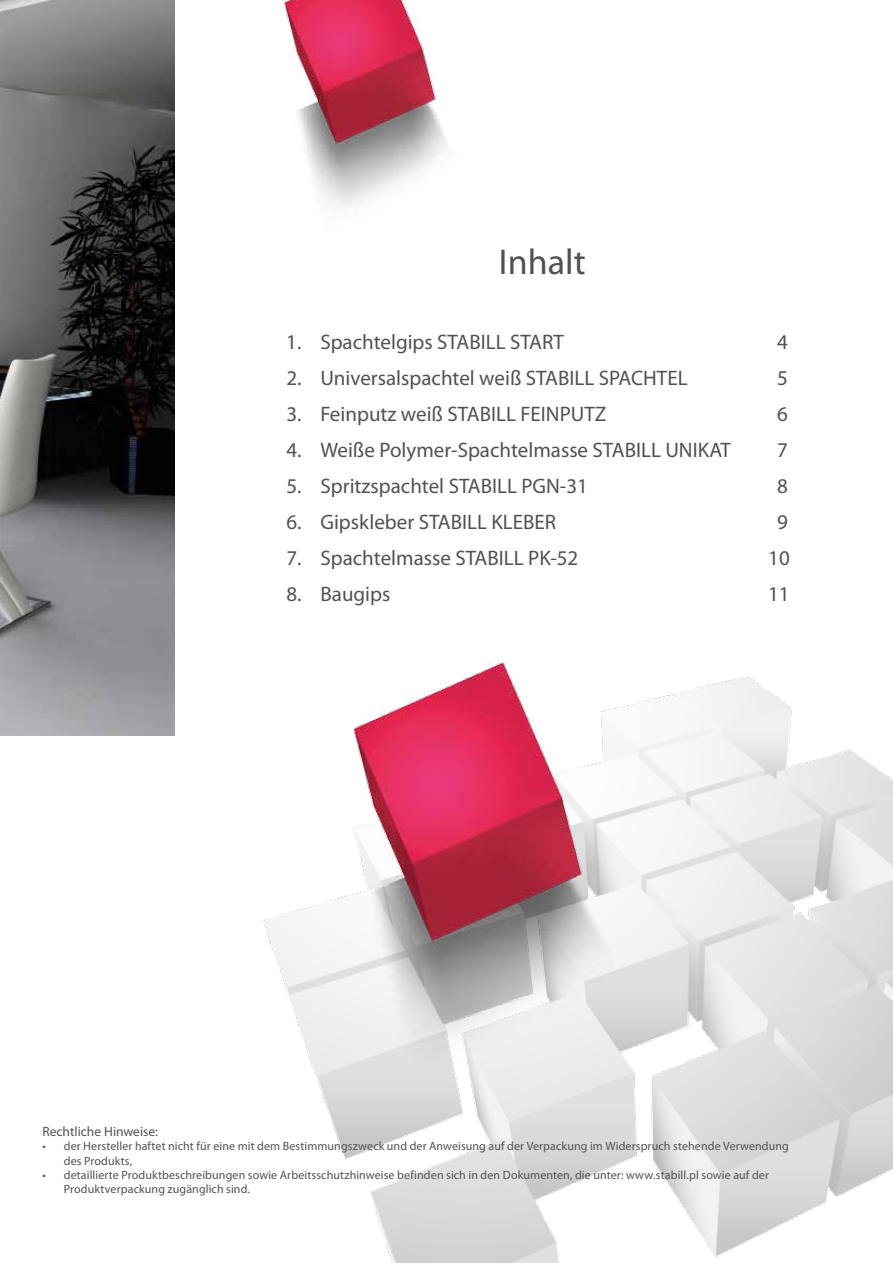
<style>
.page{position:relative;width:893px;height:1263px;background:#fff}
.page>*{position:absolute;margin:0;border:0;box-sizing:border-box;transform-origin:0 0}
.t1{font:36px "Myriad Pro";color:#525251}
.t2{font:21px "Myriad Pro";color:#525251}
.t3{font:13.5px "Myriad Pro";color:#525251}
.t4{font:12px/14.4px "Myriad Pro";letter-spacing:.01em;color:#525251}
</style>
<div class="page">
<img style="left:0;top:0;width:175px;height:736px">
<img style="left:282px;top:0;width:165px;height:207px">
<img style="left:264px;top:676px;width:629px;height:587px">
<img style="left:285px;top:662px;width:408px;height:437px">
<h1 class="t1" style="left:499px;top:239px;width:88px">Inhalt</h1>
<h2 class="t2" style="left:286px;top:329px;width:279px">1. Spachtelgips STABILL START</h2>
<h2 class="t2" style="left:777px;top:329px;width:12px">4</h2>
<h2 class="t2" style="left:286px;top:365px;width:403px">2. Universalspachtel weiß STABILL SPACHTEL</h2>
<h2 class="t2" style="left:777px;top:365px;width:12px">5</h2>
<h2 class="t2" style="left:286px;top:401px;width:322px">3. Feinputz weiß STABILL FEINPUTZ</h2>
<h2 class="t2" style="left:777px;top:401px;width:12px">6</h2>
<h2 class="t2" style="left:286px;top:437px;width:446px">4. Weiße Polymer-Spachtelmasse STABILL UNIKAT</h2>
<h2 class="t2" style="left:777px;top:437px;width:12px">7</h2>
<h2 class="t2" style="left:286px;top:473px;width:303px">5. Spritzspachtel STABILL PGN-31</h2>
<h2 class="t2" style="left:777px;top:473px;width:12px">8</h2>
<h2 class="t2" style="left:286px;top:509px;width:271px">6. Gipskleber STABILL KLEBER</h2>
<h2 class="t2" style="left:777px;top:509px;width:12px">9</h2>
<h2 class="t2" style="left:286px;top:545px;width:293px">7. Spachtelmasse STABILL PK-52</h2>
<h2 class="t2" style="left:768px;top:545px;width:23px">10</h2>
<h2 class="t2" style="left:286px;top:581px;width:105px">8. Baugips</h2>
<h2 class="t2" style="left:768px;top:581px;width:23px">11</h2>
<p class="t3" style="left:43px;top:1123px;width:117px">Rechtliche Hinweise:</p>
<p class="t4" style="left:64px;top:1139px;width:727px;text-indent:-21px">• der Hersteller haftet nicht für eine mit dem Bestimmungszweck und der Anweisung auf der Verpackung im Widerspruch stehende Verwendung des Produkts,</p>
<p class="t4" style="left:64px;top:1167px;width:707px;text-indent:-21px">• detaillierte Produktbeschreibungen sowie Arbeitsschutzhinweise befinden sich in den Dokumenten, die unter: www.stabill.pl sowie auf der<br>Produktverpackung zugänglich sind.</p>
</div>
